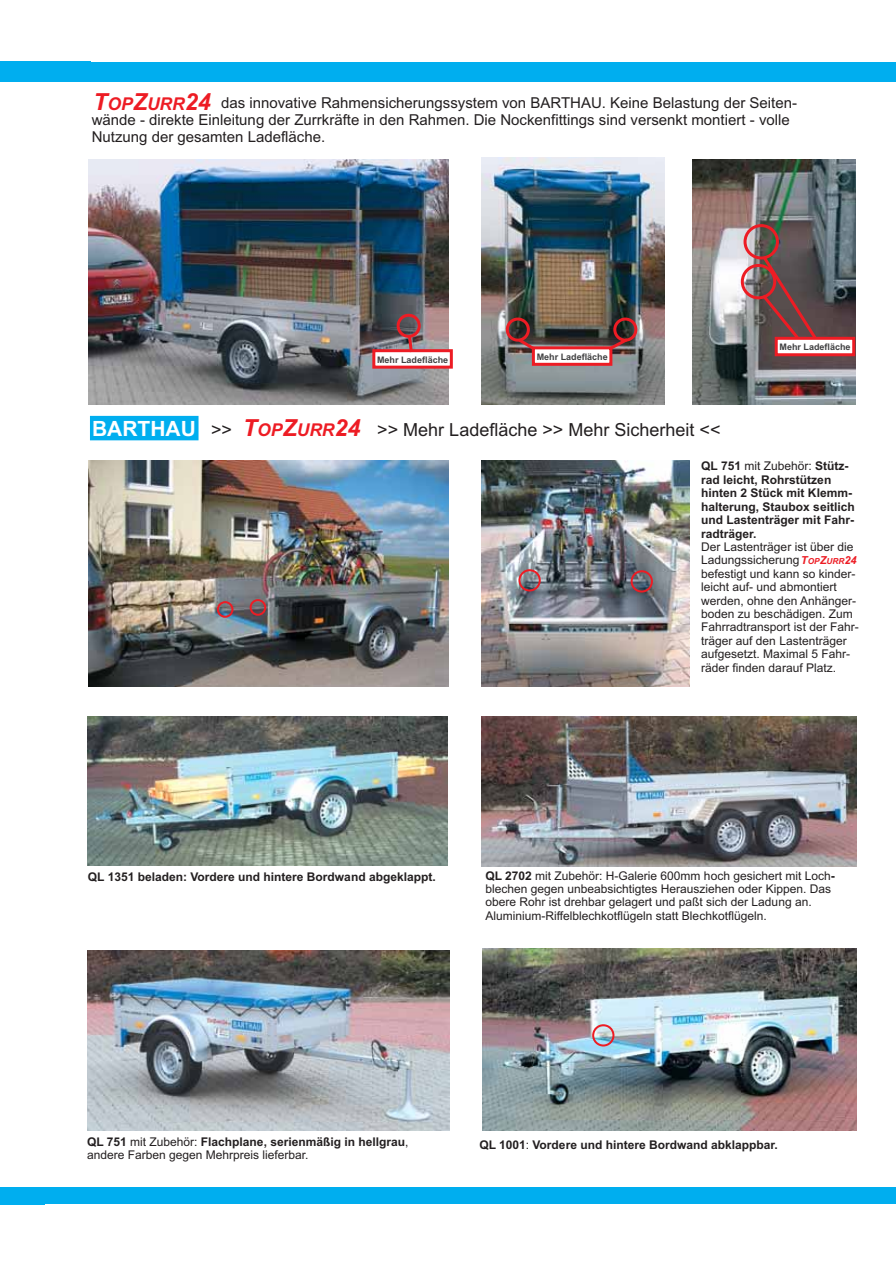
<style>
.page{position:relative;width:896px;height:1265px;background:#fff}
.page>*{position:absolute;margin:0;border:0;box-sizing:border-box;transform-origin:0 0}
.t1{font:700 21px "Arial";color:#fff}
.t2{font:18px "Arial";color:#231f20}
.t3{font:italic 700 17.55px "Arial";color:#ed1c24}
.t4{font:15px/16.8px "Arial";color:#231f20}
.t5{font:12px/13.4px "Arial";color:#231f20}
.t6{font:700 12px/13.4px "Arial";color:#231f20}
.t7{font:700 9px "Arial";color:#404041}
.t8{font:italic 700 8.25px "Arial";color:#ed1c24}
.s1{font-size:23.55px}
.s2{font-weight:400;font-size:18px;color:#231f20}
.s3{font-weight:400}
.s4{font-size:10.95px}
.s5{font-weight:700}
</style>
<div class="page">
<div style="left:0;top:1187px;width:895px;height:17px;background:#00aeef"></div>
<div style="left:0;top:62px;width:895px;height:19px;background:#00aeef"></div>
<img style="left:481px;top:158px;width:183px;height:246px">
<img style="left:88px;top:159px;width:360px;height:245px">
<div style="left:90px;top:416px;width:108px;height:24px;background:#00aeef"></div>
<img style="left:692px;top:159px;width:163px;height:245px">
<div style="left:776px;top:338px;width:77px;height:17px;background:#fff"></div>
<div style="left:774px;top:337px;width:81px;height:19px;border:3px solid #ed1c24"></div>
<svg style="left:759px;top:253px;width:60px;height:89px;background:#684949"></svg>
<img style="left:89px;top:460px;width:359px;height:226px">
<img style="left:481px;top:461px;width:208px;height:226px">
<img style="left:481px;top:716px;width:375px;height:150px">
<img style="left:88px;top:716px;width:359px;height:150px">
<img style="left:482px;top:948px;width:374px;height:182px">
<img style="left:88px;top:950px;width:361px;height:180px">
<div style="left:374px;top:351px;width:77px;height:16px;background:#fff"></div>
<div style="left:372px;top:349px;width:81px;height:19px;border:3px solid #ed1c24"></div>
<svg style="left:406px;top:333px;width:8px;height:20px"></svg>
<div style="left:533px;top:348px;width:78px;height:16px;background:#fff"></div>
<div style="left:532px;top:346px;width:80px;height:20px;border:3px solid #ed1c24"></div>
<svg style="left:515px;top:336px;width:24px;height:17px"></svg>
<svg style="left:605px;top:335px;width:26px;height:18px"></svg>
<div style="left:505px;top:317px;width:25px;height:24px;border:3px solid #ed1c24;border-radius:50%"></div>
<div style="left:396px;top:314px;width:24px;height:24px;border:3px solid #ed1c24;border-radius:50%"></div>
<div style="left:217px;top:601px;width:16px;height:16px;border:2px solid #ed1c24;border-radius:50%"></div>
<div style="left:249px;top:599px;width:17px;height:16px;border:2px solid #ed1c24;border-radius:50%"></div>
<div style="left:518px;top:569px;width:22px;height:22px;border:2px solid #ed1c24;border-radius:50%"></div>
<div style="left:630px;top:570px;width:22px;height:22px;border:2px solid #ed1c24;border-radius:50%"></div>
<div style="left:592px;top:1024px;width:22px;height:22px;border:2px solid #ed1c24;border-radius:50%"></div>
<div style="left:613px;top:317px;width:24px;height:24px;border:3px solid #ed1c24;border-radius:50%"></div>
<div style="left:740px;top:264px;width:36px;height:35px;border:3px solid #ed1c24;border-radius:50%"></div>
<div style="left:743px;top:224px;width:35px;height:35px;border:3px solid #ed1c24;border-radius:50%"></div>
<h3 class="t3" style="left:93px;top:94px;width:119px"><span class="s1">T</span>OP<span class="s1">Z</span>URR<span class="s1">24</span></h3>
<p class="t4" style="left:92px;top:96px;width:707px;text-indent:129px">das innovative Rahmensicherungssystem von BARTHAU. Keine Belastung der Seiten&shy;wände - direkte Einleitung der Zurrkräfte in den Rahmen. Die Nockenfittings sind versenkt montiert - volle<br>Nutzung der gesamten Ladefläche.</p>
<p class="t7" style="left:377px;top:356px;width:73px">Mehr Ladefläche</p>
<p class="t7" style="left:536px;top:353px;width:73px">Mehr Ladefläche</p>
<h3 class="t3" style="left:243px;top:420px;width:119px"><span class="s1">T</span>OP<span class="s1">Z</span>URR<span class="s1">24</span></h3>
<h1 class="t1" style="left:92px;top:420px;width:141px">BARTHAU <span class="s2">&gt;&gt;</span></h1>
<h2 class="t2" style="left:377px;top:422px;width:345px">&gt;&gt; Mehr Ladefläche &gt;&gt; Mehr Sicherheit &lt;&lt;</h2>
<p class="t7" style="left:779px;top:344px;width:73px">Mehr Ladefläche</p>
<p class="t6" style="left:701px;top:461px;width:155px">QL 751 <span class="s3">mit Zubehör:</span> Stütz&shy;rad leicht, Rohrstützen hinten 2 Stück mit Klemm&shy;halterung, Staubox seitlich und Lastenträger mit Fahr&shy;radträger.</p>
<p class="t5" style="left:701px;top:541px;width:159px">Der Lastenträger ist über die<br>Ladungssicherung<br>befestigt und kann so kinder&shy;leicht auf- und abmontiert werden, ohne den Anhänger&shy;boden zu beschädigen. Zum<br>Fahrradtransport ist der Fahr&shy;träger auf den Lastenträger aufgesetzt. Maximal 5 Fahr&shy;räder finden darauf Platz.</p>
<p class="t8" style="left:800px;top:556px;width:57px"><span class="s4">T</span>OP<span class="s4">Z</span>URR<span class="s4">24</span></p>
<p class="t6" style="left:88px;top:871px;width:349px">QL 1351 beladen: Vordere und hintere Bordwand abgeklappt.</p>
<p class="t5" style="left:485px;top:870px;width:351px"><span class="s5">QL 2702</span> mit Zubehör: H-Galerie 600mm hoch gesichert mit Loch&shy;blechen gegen unbeabsichtigtes Herausziehen oder Kippen. Das obere Rohr ist drehbar gelagert und paßt sich der Ladung an.<br>Aluminium-Riffelblechkotflügeln statt Blechkotflügeln.</p>
<p class="t5" style="left:87px;top:1136px;width:323px"><span class="s5">QL 751</span> mit Zubehör: <span class="s5">Flachplane, serienmäßig in hellgrau</span>, andere Farben gegen Mehrpreis lieferbar.</p>
<p class="t6" style="left:479px;top:1138px;width:300px">QL 1001<span class="s3">:</span> Vordere und hintere Bordwand abklappbar.</p>
</div>
